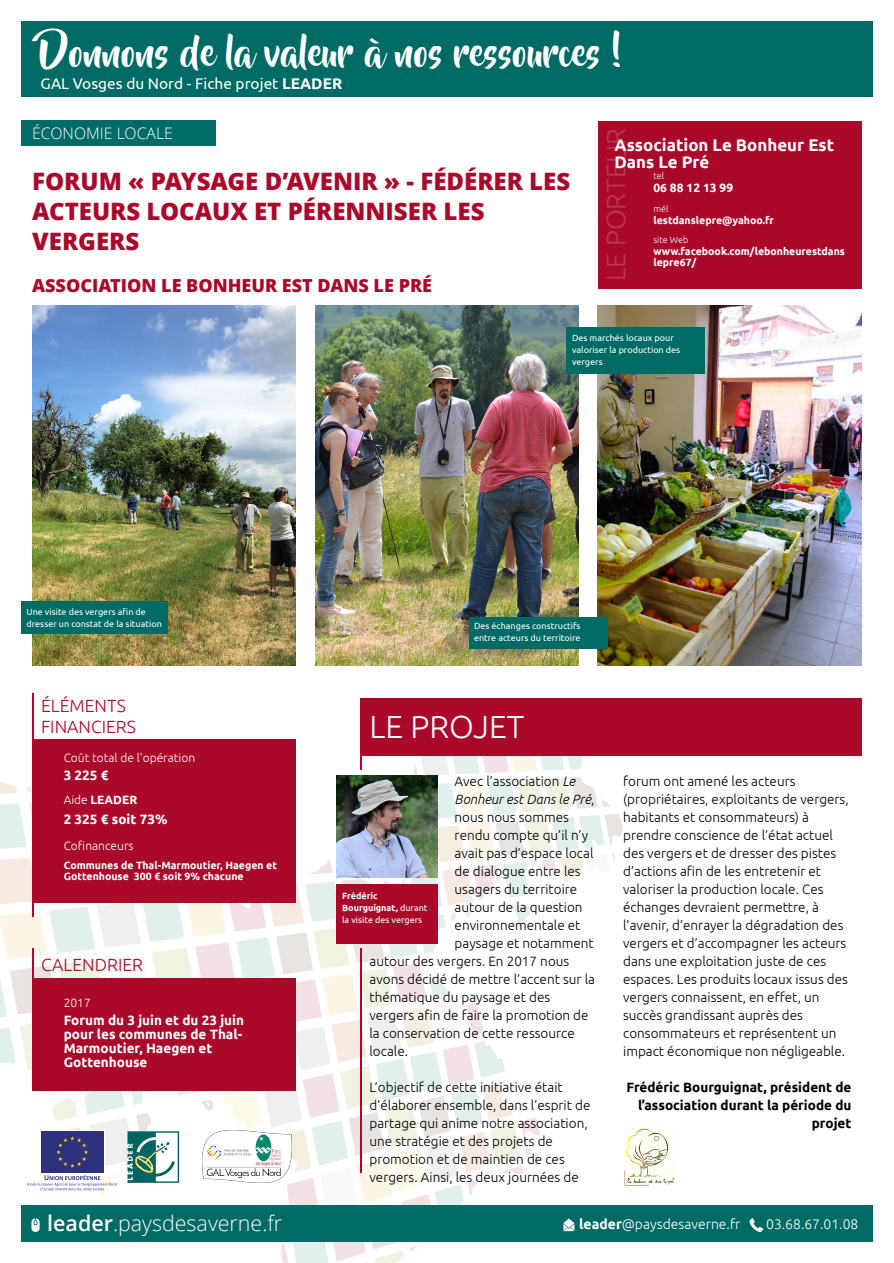
<style>
.page{position:relative;width:894px;height:1263px;background:#fff}
.page>*{position:absolute;margin:0;border:0;box-sizing:border-box;transform-origin:0 0}
.t1{font:37.8px "Beyond The Mountains";color:#fff}
.t2{font:300 31.95px "Ubuntu";color:#fff}
.t3{font:300 27px "Ubuntu";color:rgb(255 255 255/.19)}
.t4{font:800 24px/30px "Open Sans";color:#aa092a}
.t5{font:300 21.45px "Open Sans";color:#fff}
.t6{font:800 18px "Open Sans";color:#aa092a}
.t7{font:300 17.7px/20.9px "Ubuntu";color:#aa092a}
.t8{font:700 16.8px/17.2px "Ubuntu";color:#fff}
.t9{font:300 15.9px "Open Sans";color:#fff}
.t10{font:15.45px "Ubuntu";color:#fff}
.t11{font:300 13.95px "Ubuntu";color:#fff}
.t12{font:300 13.5px/18px "Ubuntu";color:#000}
.t13{font:700 13.5px/14px "Ubuntu";color:#fff}
.t14{font:700 13.5px/18px "Ubuntu";color:#000;text-align:right}
.t15{font:italic 300 13.5px "Ubuntu";color:#000}
.t16{font:300 12px "Ubuntu";color:#fff}
.t17{font:700 12px "Ubuntu";color:#fff}
.t18{font:700 10.5px/10.8px "Ubuntu";color:#fff}
.t19{font:9px/12px "Ubuntu";color:#fff}
.t20{font:300 9px "Ubuntu";color:#fff}
.s1{font-weight:700}
.s2{font-weight:300}
.s3{font-style:italic}
.s4{font-style:normal}
.s5{font-weight:600}
</style>
<div class="page">
<div style="left:21px;top:121px;width:194px;height:25px;background:#006b64"></div>
<div style="left:21px;top:21px;width:851px;height:76px;background:#006b64"></div>
<svg style="left:0;top:739px;width:623px;height:524px"></svg>
<div style="left:359px;top:698px;width:502px;height:57px;background:#aa092a"></div>
<div style="left:32px;top:739px;width:263px;height:164px;background:#aa092a"></div>
<div style="left:597px;top:121px;width:264px;height:168px;background:#aa092a"></div>
<img style="left:32px;top:306px;width:264px;height:360px">
<img style="left:315px;top:306px;width:263px;height:360px">
<img style="left:597px;top:306px;width:264px;height:360px">
<div style="left:40px;top:1130px;width:65px;height:44px;background:#fff"></div>
<div style="left:41px;top:1131px;width:63px;height:42px;background:#2e317b"></div>
<svg style="left:56px;top:1136px;width:32px;height:32px"></svg>
<svg style="left:27px;top:1175px;width:91px;height:16px"></svg>
<svg style="left:127px;top:1131px;width:52px;height:52px"></svg>
<img style="left:203px;top:1130px;width:88px;height:53px">
<div style="left:21px;top:601px;width:146px;height:33px;background:#006b64"></div>
<div style="left:468px;top:617px;width:139px;height:32px;background:#006b64"></div>
<div style="left:566px;top:327px;width:139px;height:47px;background:#006b64"></div>
<div style="left:21px;top:1205px;width:851px;height:37px;background:#006b64"></div>
<svg style="left:563px;top:1218px;width:11px;height:13px"></svg>
<svg style="left:749px;top:1218px;width:14px;height:14px"></svg>
<svg style="left:31px;top:1218px;width:9px;height:14px"></svg>
<hr style="left:32px;top:693px;width:2px;height:223px;background:#aa092a">
<div style="left:32px;top:978px;width:263px;height:113px;background:#aa092a"></div>
<hr style="left:32px;top:948px;width:2px;height:108px;background:#aa092a">
<img style="left:623px;top:1127px;width:52px;height:59px">
<svg style="left:359px;top:755px;width:2px;height:14px"></svg>
<hr style="left:360px;top:948px;width:1px;height:224px;background:#aa092a">
<img style="left:336px;top:776px;width:101px;height:101px">
<div style="left:336px;top:884px;width:101px;height:59px;background:#aa092a"></div>
<h1 class="t1" style="left:39px;top:38px;width:585px">Donnons de la valeur à nos ressources !</h1>
<p class="t10" style="left:41px;top:77px;width:303px">GAL Vosges du Nord - Fiche projet <span class="s1">LEADER</span></p>
<p class="t9" style="left:32px;top:127px;width:142px">ÉCONOMIE LOCALE</p>
<h3 class="t4" style="left:32px;top:169px;width:539px">FORUM « PAYSAGE D’AVENIR » - FÉDÉRER LES<br>ACTEURS LOCAUX ET PÉRENNISER LES<br>VERGERS</h3>
<h3 class="t6" style="left:32px;top:279px;width:401px">ASSOCIATION LE BONHEUR EST DANS LE PRÉ</h3>
<h3 class="t3" style="left:604px;top:281px;width:154px;rotate:-90deg">LE PORTEUR</h3>
<p class="t8" style="left:614px;top:137px;width:221px">Association Le Bonheur Est<br>Dans Le Pré</p>
<p class="t20" style="left:653px;top:172px;width:12px">tel</p>
<p class="t20" style="left:653px;top:205px;width:16px">mél</p>
<p class="t20" style="left:653px;top:236px;width:36px">site Web</p>
<p class="t17" style="left:653px;top:183px;width:81px">06 88 12 13 99</p>
<p class="t18" style="left:653px;top:215px;width:122px">lestdanslepre@yahoo.fr</p>
<p class="t18" style="left:653px;top:247px;width:193px">www.facebook.com/lebonheurestdans lepre67/</p>
<p class="t19" style="left:572px;top:332px;width:110px">Des marchés locaux pour valoriser la production des vergers</p>
<p class="t19" style="left:26px;top:606px;width:137px">Une visite des vergers afin de dresser un constat de la situation</p>
<h3 class="t7" style="left:41px;top:696px;width:96px">ÉLÉMENTS<br>FINANCIERS</h3>
<p class="t16" style="left:64px;top:752px;width:133px">Coût total de l'opération</p>
<p class="t13" style="left:64px;top:769px;width:46px">3 225 €</p>
<p class="t17" style="left:64px;top:795px;width:75px"><span class="s2">Aide</span> LEADER</p>
<p class="t13" style="left:64px;top:813px;width:105px">2 325 € soit 73%</p>
<p class="t16" style="left:64px;top:841px;width:71px">Cofinanceurs</p>
<p class="t18" style="left:64px;top:860px;width:215px">Communes de Thal-Marmoutier, Haegen et<br>Gottenhouse 300 € soit 9% chacune</p>
<h3 class="t7" style="left:41px;top:955px;width:103px">CALENDRIER</h3>
<p class="t16" style="left:64px;top:997px;width:29px">2017</p>
<p class="t13" style="left:64px;top:1014px;width:182px">Forum du 3 juin et du 23 juin pour les communes de Thal-<br>Marmoutier, Haegen et<br>Gottenhouse</p>
<p class="t19" style="left:474px;top:621px;width:108px">Des échanges constructifs entre acteurs du territoire</p>
<h2 class="t2" style="left:369px;top:713px;width:156px">LE PROJET</h2>
<p class="t12" style="left:454px;top:773px;width:122px">Avec l’association <span class="s3">Le</span></p>
<p class="t15" style="left:454px;top:793px;width:141px">Bonheur est Dans le Pré<span class="s4">,</span></p>
<p class="t12" style="left:454px;top:809px;width:116px">nous nous sommes</p>
<p class="t12" style="left:454px;top:827px;width:135px">rendu compte qu’il n’y</p>
<p class="t12" style="left:454px;top:845px;width:140px">avait pas d’espace local</p>
<p class="t12" style="left:454px;top:863px;width:127px">de dialogue entre les</p>
<p class="t12" style="left:454px;top:881px;width:124px">usagers du territoire</p>
<p class="t12" style="left:454px;top:899px;width:129px">autour de la question</p>
<p class="t12" style="left:454px;top:917px;width:127px">environnementale et</p>
<p class="t12" style="left:454px;top:935px;width:140px">paysage et notamment</p>
<p class="t12" style="left:369px;top:953px;width:201px">autour des vergers. En 2017 nous</p>
<p class="t12" style="left:369px;top:971px;width:227px">avons décidé de mettre l’accent sur la</p>
<p class="t12" style="left:369px;top:989px;width:182px">thématique du paysage et des</p>
<p class="t12" style="left:369px;top:1007px;width:220px">vergers afin de faire la promotion de</p>
<p class="t12" style="left:369px;top:1025px;width:207px">la conservation de cette ressource</p>
<p class="t12" style="left:369px;top:1043px;width:40px">locale.</p>
<p class="t12" style="left:369px;top:1079px;width:222px">L’objectif de cette initiative était d’élaborer ensemble, dans l’esprit de partage qui anime notre association, une stratégie et des projets de promotion et de maintien de ces vergers. Ainsi, les deux journées de</p>
<p class="t19" style="left:342px;top:890px;width:87px"><span class="s1">Frédéric<br>Bourguignat,</span> durant la visite des vergers</p>
<p class="t12" style="left:623px;top:773px;width:227px">forum ont amené les acteurs (propriétaires, exploitants de vergers, habitants et consommateurs) à prendre conscience de l’état actuel des vergers et de dresser des pistes d’actions afin de les entretenir et valoriser la production locale. Ces échanges devraient permettre, à l’avenir, d’enrayer la dégradation des vergers et d’accompagner les acteurs dans une exploitation juste de ces espaces. Les produits locaux issus des vergers connaissent, en effet, un succès grandissant auprès des consommateurs et représentent un impact économique non négligeable.</p>
<p class="t14" style="left:626px;top:1079px;width:226px">Frédéric Bourguignat, président de l’association durant la période du projet</p>
<h3 class="t5" style="left:47px;top:1214px;width:236px"><span class="s5">leader</span>.paysdesaverne.fr</h3>
<p class="t11" style="left:579px;top:1218px;width:163px"><span class="s1">leader</span>@paysdesaverne.fr</p>
<p class="t11" style="left:765px;top:1218px;width:94px">03.68.67.01.08</p>
</div>
